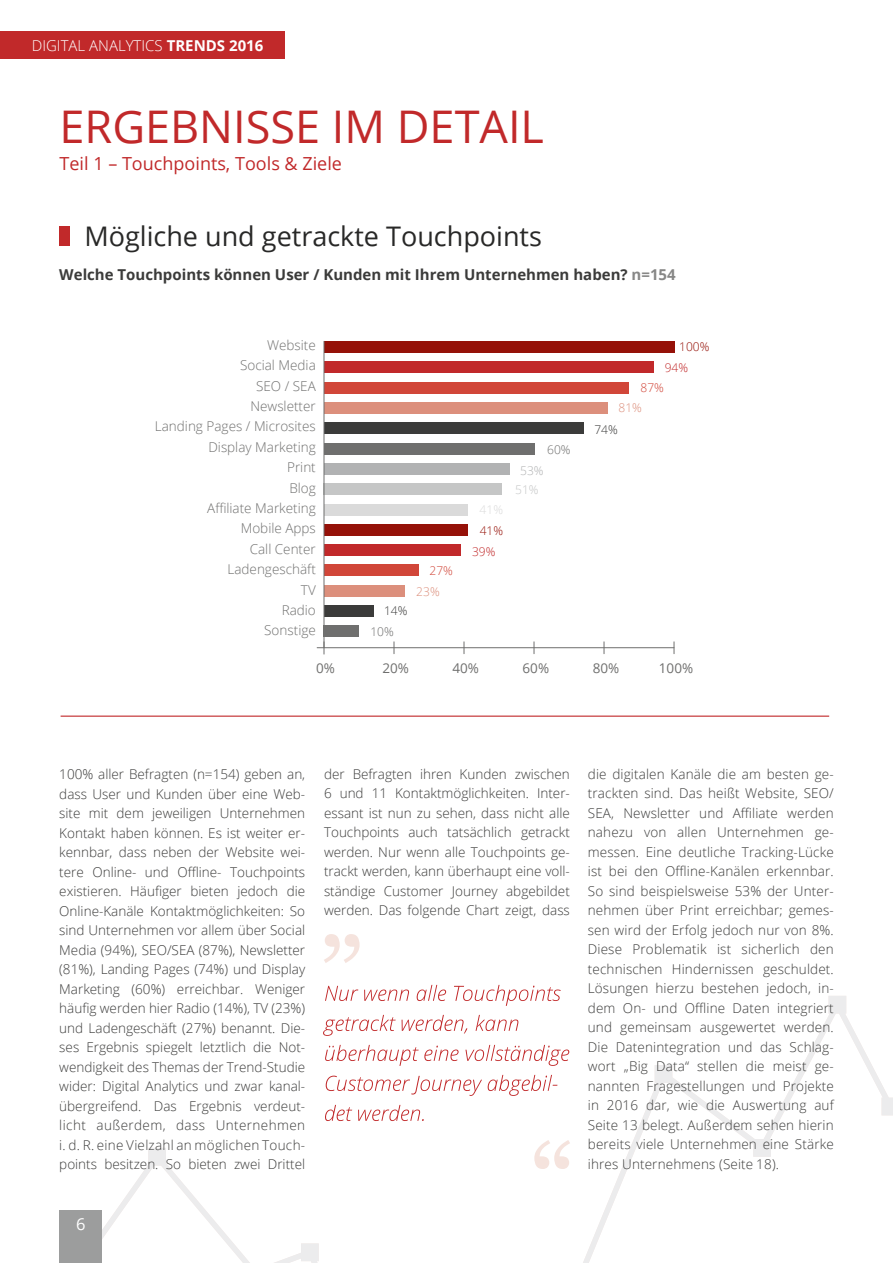
<style>
.page{position:relative;width:893px;height:1263px;background:#fff}
.page>*{position:absolute;margin:0;border:0;box-sizing:border-box;transform-origin:0 0}
.t1{font:45px "Open Sans";color:#c1292a}
.t2{font:27px "Open Sans";color:#282827}
.t3{font:18px "Open Sans";color:#c1292a}
.t4{font:16.5px "Open Sans";color:#fff}
.t5{font:700 15px "Open Sans";color:#3b3b3a}
.t6{font:300 15px "Open Sans";color:#fff}
.t7{font:300 13.5px/19.5px "Open Sans";color:#3b3b3a;text-align:justify}
.t8{font:300 13.5px/20.4px "Open Sans";color:#6f6f6e;text-align:right}
.t9{font:13.5px "Open Sans";color:#6f6f6e}
.t10{font:300 12px "Open Sans";color:#951108}
.t11{font:300 12px "Open Sans";color:#c1292a}
.t12{font:300 12px "Open Sans";color:#d14639}
.t13{font:300 12px "Open Sans";color:#dc8f7c}
.t14{font:300 12px "Open Sans";color:#3b3b3a}
.t15{font:300 12px "Open Sans";color:#6f6f6e}
.t16{font:300 12px "Open Sans";color:#b1b2b3}
.t17{font:300 12px "Open Sans";color:#c5c6c6}
.s1{font-weight:700}
.s2{color:#878786}
</style>
<div class="page">
<svg style="left:59px;top:996px;width:834px;height:267px"></svg>
<div style="left:0;top:31px;width:285px;height:28px;background:#c1292a"></div>
<div style="left:60px;top:1210px;width:42px;height:53px;background:#9c9d9d"></div>
<hr style="left:61px;top:716px;width:768px;height:1px;background:#c1292a">
<div style="left:60px;top:227px;width:10px;height:19px;background:#c1292a"></div>
<div style="left:324px;top:962px;width:245px;height:186px;background:#fff"></div>
<svg style="left:324px;top:934px;width:36px;height:29px"></svg>
<svg style="left:534px;top:1140px;width:36px;height:29px"></svg>
<svg style="left:325px;top:1105px;width:99px;height:16px"></svg>
<svg style="left:326px;top:1075px;width:231px;height:21px"></svg>
<svg style="left:325px;top:1045px;width:244px;height:21px"></svg>
<svg style="left:323px;top:1015px;width:195px;height:21px"></svg>
<svg style="left:325px;top:985px;width:236px;height:21px"></svg>
<div style="left:324px;top:626px;width:35px;height:11px;background:#6f6f6e"></div>
<div style="left:324px;top:605px;width:49px;height:12px;background:#3b3b3a"></div>
<div style="left:324px;top:585px;width:81px;height:11px;background:#dc8f7c"></div>
<div style="left:324px;top:565px;width:94px;height:11px;background:#d14639"></div>
<div style="left:324px;top:544px;width:136px;height:12px;background:#c1292a"></div>
<div style="left:324px;top:524px;width:144px;height:11px;background:#951108"></div>
<div style="left:324px;top:504px;width:143px;height:11px;background:#dadada"></div>
<div style="left:324px;top:483px;width:178px;height:12px;background:#c5c6c6"></div>
<div style="left:324px;top:463px;width:185px;height:11px;background:#b1b2b3"></div>
<div style="left:324px;top:443px;width:210px;height:11px;background:#6f6f6e"></div>
<div style="left:324px;top:422px;width:259px;height:12px;background:#3b3b3a"></div>
<div style="left:324px;top:402px;width:283px;height:11px;background:#dc8f7c"></div>
<div style="left:324px;top:382px;width:304px;height:11px;background:#d14639"></div>
<div style="left:324px;top:362px;width:329px;height:11px;background:#c1292a"></div>
<div style="left:324px;top:341px;width:350px;height:12px;background:#951108"></div>
<hr style="left:317px;top:647px;width:357px;height:1px;background:#6f6f6e">
<svg style="left:394px;top:642px;width:1px;height:12px"></svg>
<svg style="left:464px;top:642px;width:1px;height:12px"></svg>
<svg style="left:534px;top:642px;width:1px;height:12px"></svg>
<svg style="left:604px;top:642px;width:1px;height:12px"></svg>
<svg style="left:674px;top:642px;width:1px;height:12px"></svg>
<hr style="left:324px;top:341px;width:1px;height:313px;background:#6f6f6e">
<p class="t6" style="left:32px;top:35px;width:233px">DIGITAL ANALYTICS <span class="s1">TRENDS 2016</span></p>
<h1 class="t1" style="left:60px;top:96px;width:486px">ERGEBNISSE IM DETAIL</h1>
<h3 class="t3" style="left:60px;top:151px;width:284px">Teil 1 – Touchpoints, Tools &amp; Ziele</h3>
<h2 class="t2" style="left:84px;top:218px;width:459px">Mögliche und getrackte Touchpoints</h2>
<p class="t5" style="left:59px;top:264px;width:618px">Welche Touchpoints können User / Kunden mit Ihrem Unternehmen haben? <span class="s2">n=154</span></p>
<p class="t8" style="left:155px;top:334px;width:162px">Website<br>Social Media<br>SEO / SEA<br>Newsletter<br>Landing Pages / Microsites<br>Display Marketing<br>Print<br>Blog<br>Affiliate Marketing<br>Mobile Apps<br>Call Center<br>Ladengeschäft<br>TV<br>Radio<br>Sonstige</p>
<p class="t10" style="left:679px;top:338px;width:32px">100%</p>
<p class="t11" style="left:665px;top:359px;width:25px">94%</p>
<p class="t12" style="left:641px;top:380px;width:25px">87%</p>
<p class="t13" style="left:619px;top:400px;width:25px">81%</p>
<p class="t14" style="left:594px;top:422px;width:25px">74%</p>
<p class="t15" style="left:547px;top:441px;width:25px">60%</p>
<p class="t16" style="left:520px;top:462px;width:25px">53%</p>
<p class="t17" style="left:515px;top:482px;width:25px">51%</p>
<p class="t10" style="left:480px;top:522px;width:25px">41%</p>
<p class="t11" style="left:472px;top:543px;width:25px">39%</p>
<p class="t12" style="left:430px;top:563px;width:25px">27%</p>
<p class="t13" style="left:416px;top:584px;width:25px">23%</p>
<p class="t14" style="left:384px;top:602px;width:25px">14%</p>
<p class="t15" style="left:370px;top:623px;width:25px">10%</p>
<p class="t9" style="left:316px;top:659px;width:20px">0%</p>
<p class="t9" style="left:382px;top:659px;width:28px">20%</p>
<p class="t9" style="left:452px;top:659px;width:28px">40%</p>
<p class="t9" style="left:523px;top:659px;width:28px">60%</p>
<p class="t9" style="left:593px;top:659px;width:28px">80%</p>
<p class="t9" style="left:659px;top:659px;width:36px">100%</p>
<p class="t7" style="left:59px;top:764px;width:247px">100% aller Befragten (n=154) geben an, dass User und Kunden über eine Web&shy;site mit dem jeweiligen Unternehmen Kontakt haben können. Es ist weiter er&shy;kennbar, dass neben der Website wei&shy;tere Online- und Offline- Touchpoints existieren. Häufiger bieten jedoch die Online-Kanäle Kontaktmöglichkeiten: So sind Unternehmen vor allem über Social Media (94%), SEO/SEA (87%), Newsletter (81%), Landing Pages (74%) und Display Marketing (60%) erreichbar. Weniger häufig werden hier Radio (14%), TV (23%) und Ladengeschäft (27%) benannt. Die&shy;ses Ergebnis spiegelt letztlich die Not&shy;wendigkeit des Themas der Trend-Studie wider: Digital Analytics und zwar kanal&shy;übergreifend. Das Ergebnis verdeut&shy;licht außerdem, dass Unternehmen i. d. R. eine Vielzahl an möglichen Touch&shy;points besitzen. So bieten zwei Drittel</p>
<p class="t7" style="left:324px;top:764px;width:247px">der Befragten ihren Kunden zwischen 6 und 11 Kontaktmöglichkeiten. Inter&shy;essant ist nun zu sehen, dass nicht alle Touchpoints auch tatsächlich getrackt werden. Nur wenn alle Touchpoints ge&shy;trackt werden, kann überhaupt eine voll&shy;ständige Customer Journey abgebildet werden. Das folgende Chart zeigt, dass</p>
<p class="t7" style="left:588px;top:764px;width:247px">die digitalen Kanäle die am besten ge&shy;trackten sind. Das heißt Website, SEO/ SEA, Newsletter und Affiliate werden nahezu von allen Unternehmen ge&shy;messen. Eine deutliche Tracking-Lücke ist bei den Offline-Kanälen erkennbar.<br>So sind beispielsweise 53% der Unter&shy;nehmen über Print erreichbar; gemes&shy;sen wird der Erfolg jedoch nur von 8%.<br>Diese Problematik ist sicherlich den technischen Hindernissen geschuldet.<br>Lösungen hierzu bestehen jedoch, in&shy;dem On- und Offline Daten integriert und gemeinsam ausgewertet werden.<br>Die Datenintegration und das Schlag&shy;wort „Big Data“ stellen die meist ge&shy;nannten Fragestellungen und Projekte in 2016 dar, wie die Auswertung auf Seite 13 belegt. Außerdem sehen hierin bereits viele Unternehmen eine Stärke ihres Unternehmens (Seite 18).</p>
<p class="t4" style="left:76px;top:1213px;width:11px">6</p>
</div>
